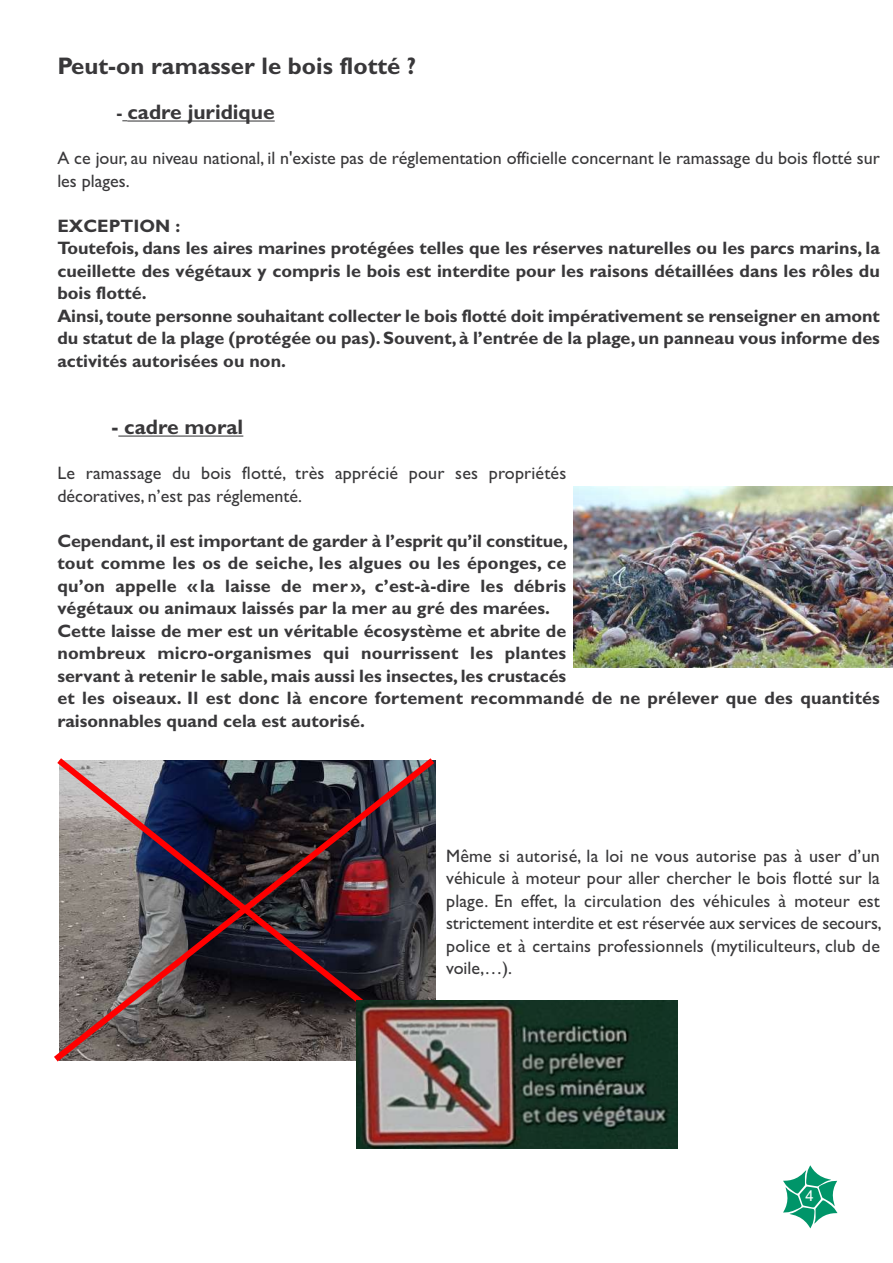
<style>
.page{position:relative;width:893px;height:1263px;background:#fff}
.page>*{position:absolute;margin:0;border:0;box-sizing:border-box;transform-origin:0 0}
.t1{font:700 24px "Gill Sans";color:#39383a}
.t2{font:700 21px "Gill Sans";color:#39383a}
.t3{font:700 18px/22.5px "Gill Sans";color:#39383a}
.t4{font:18px/22.5px "Gill Sans";color:#39383a}
.t5{font:15px "Arial";color:#fff}
.s1{font-size:18px}
</style>
<div class="page">
<hr style="left:127px;top:120px;width:148px;height:2px;background:#39383a">
<hr style="left:118px;top:435px;width:125px;height:2px;background:#39383a">
<svg style="left:783px;top:1165px;width:54px;height:63px"></svg>
<img style="left:574px;top:486px;width:319px;height:182px">
<svg style="left:54px;top:758px;width:382px;height:309px;background:#584a4f"></svg>
<img style="left:357px;top:1000px;width:321px;height:148px">
<h1 class="t1" style="left:57px;top:52px;width:360px">Peut-on ramasser le bois flotté ?</h1>
<p class="t2" style="left:116px;top:100px;width:160px"><span class="s1">-</span> cadre juridique</p>
<p class="t4" style="left:57px;top:147px;width:824px">A ce jour, au niveau national, il n'existe pas de réglementation officielle concernant le ramassage du bois flotté sur les plages.</p>
<p class="t3" style="left:57px;top:214px;width:824px">EXCEPTION :<br>Toutefois, dans les aires marines protégées telles que les réserves naturelles ou les parcs marins, la cueillette des végétaux y compris le bois est interdite pour les raisons détaillées dans les rôles du bois flotté.<br>Ainsi, toute personne souhaitant collecter le bois flotté doit impérativement se renseigner en amont du statut de la plage (protégée ou pas).Souvent, à l’entrée de la plage,un panneau vous informe des activités autorisées ou non.</p>
<p class="t2" style="left:111px;top:415px;width:133px">- cadre moral</p>
<p class="t4" style="left:57px;top:462px;width:510px">Le ramassage du bois flotté, très apprécié pour ses propriétés décoratives, n’est pas réglementé.</p>
<p class="t3" style="left:57px;top:529px;width:824px">Cependant,il est important de garder à l’esprit qu’il constitue,<br>tout comme les os de seiche, les algues ou les éponges, ce<br>qu’on appelle «la laisse de mer», c’est-à-dire les débris<br>végétaux ou animaux laissés par la mer au gré des marées.<br>Cette laisse de mer est un véritable écosystème et abrite de<br>nombreux micro-organismes qui nourrissent les plantes<br>servant à retenir le sable,mais aussi les insectes, les crustacés<br>et les oiseaux. Il est donc là encore fortement recommandé de ne prélever que des quantités raisonnables quand cela est autorisé.</p>
<p class="t4" style="left:446px;top:844px;width:437px;text-align:justify">Même si autorisé, la loi ne vous autorise pas à user d’un véhicule à moteur pour aller chercher le bois flotté sur la plage. En effet, la circulation des véhicules à moteur est strictement interdite et est réservée aux services de secours, police et à certains professionnels (mytiliculteurs, club de voile,…).</p>
<p class="t5" style="left:805px;top:1187px;width:10px">4</p>
</div>
